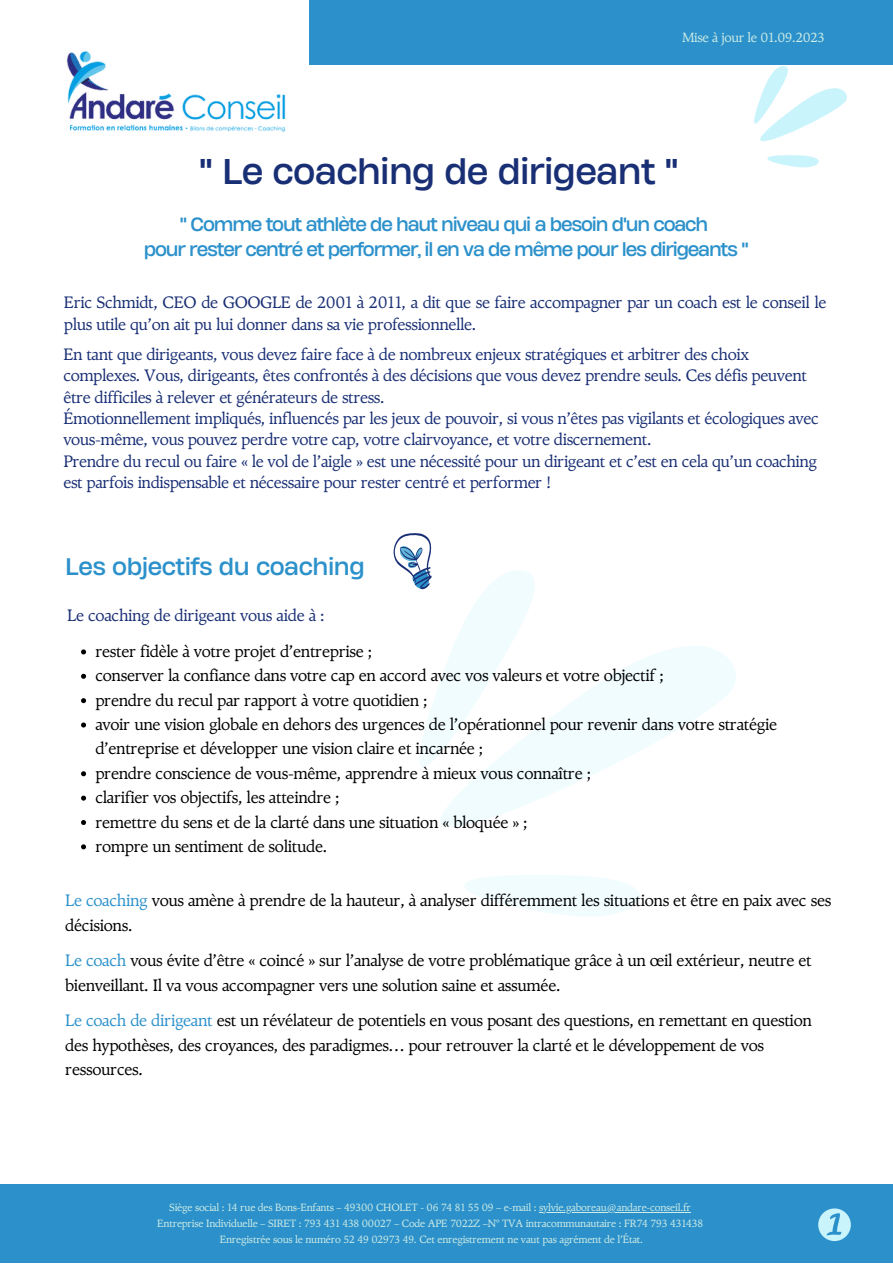
<style>
.page{position:relative;width:893px;height:1264px;background:#fff}
.page>*{position:absolute;margin:0;border:0;box-sizing:border-box;transform-origin:0 0}
.t1{font:33.6px "Heading Now 74";letter-spacing:-.02em;color:#192f75}
.t2{font:22.5px "Heading Now 74";letter-spacing:-.02em;color:#2c91cb}
.t3{font:18px/24.8px "Heading Now 74";letter-spacing:-.065em;color:#2c91cb;text-align:center}
.t4{font:16.5px/21.3px "TY Serif";letter-spacing:-.025em;color:#192f75}
.t5{font:16.5px/24.3px "TY Serif";letter-spacing:-.02em;color:#000001}
.t6{font:16.5px/24.3px "TY Serif";letter-spacing:-.02em;color:#000}
.t7{font:13.2px "TY Serif";letter-spacing:-.02em;color:#ceece5}
.t8{font:10.5px/15.8px "TY Serif";letter-spacing:-.02em;color:#ceece5;text-align:center}
.s1{color:#2c91cb}
</style>
<div class="page">
<div style="left:0;top:1184px;width:892px;height:78px;background:#2c91cb"></div>
<div style="left:309px;top:0;width:583px;height:65px;background:#2c91cb"></div>
<svg style="left:678px;top:646px;width:58px;height:83px;fill:#f0fcfe"></svg>
<svg style="left:393px;top:533px;width:285px;height:383px"></svg>
<svg style="left:754px;top:66px;width:93px;height:102px"></svg>
<svg style="left:818px;top:1208px;width:32px;height:32px"></svg>
<svg style="left:81px;top:649px;width:5px;height:5px"></svg>
<svg style="left:81px;top:673px;width:5px;height:5px"></svg>
<svg style="left:81px;top:698px;width:5px;height:5px"></svg>
<svg style="left:81px;top:722px;width:5px;height:5px"></svg>
<svg style="left:81px;top:771px;width:5px;height:5px"></svg>
<svg style="left:81px;top:795px;width:5px;height:5px"></svg>
<svg style="left:81px;top:820px;width:5px;height:5px"></svg>
<svg style="left:81px;top:844px;width:5px;height:5px"></svg>
<hr style="left:539px;top:1212px;width:151px;height:1px;background:#ceece5">
<img style="left:66px;top:51px;width:220px;height:81px">
<p class="t7" style="left:682px;top:28px;width:144px">Mise à jour le 01.09.2023</p>
<h1 class="t1" style="left:199px;top:147px;width:481px">" Le coaching de dirigeant "</h1>
<p class="t3" style="left:144px;top:211px;width:606px">" Comme tout athlète de haut niveau qui a besoin d'un coach<br>pour rester centré et performer, il en va de même pour les dirigeants "</p>
<p class="t4" style="left:64px;top:291px;width:764px;line-height:22px">Eric Schmidt, CEO de GOOGLE de 2001 à 2011, a dit que se faire accompagner par un coach est le conseil le plus utile qu’on ait pu lui donner dans sa vie professionnelle.</p>
<p class="t4" style="left:63px;top:343px;width:757px">En tant que dirigeants, vous devez faire face à de nombreux enjeux stratégiques et arbitrer des choix complexes. Vous, dirigeants, êtes confrontés à des décisions que vous devez prendre seuls. Ces défis peuvent être difficiles à relever et générateurs de stress.<br>Émotionnellement impliqués, influencés par les jeux de pouvoir, si vous n’êtes pas vigilants et écologiques avec vous-même, vous pouvez perdre votre cap, votre clairvoyance, et votre discernement.<br>Prendre du recul ou faire « le vol de l’aigle » est une nécessité pour un dirigeant et c’est en cela qu’un coaching est parfois indispensable et nécessaire pour rester centré et performer !</p>
<h2 class="t2" style="left:65px;top:549px;width:301px">Les objectifs du coaching</h2>
<p class="t4" style="left:67px;top:604px;width:259px">Le coaching de dirigeant vous aide à :</p>
<p class="t5" style="left:95px;top:638px;width:683px">rester fidèle à votre projet d’entreprise ;<br>conserver la confiance dans votre cap en accord avec vos valeurs et votre objectif ;<br>prendre du recul par rapport à votre quotidien ;<br>avoir une vision globale en dehors des urgences de l’opérationnel pour revenir dans votre stratégie d’entreprise et développer une vision claire et incarnée ;<br>prendre conscience de vous-même, apprendre à mieux vous connaître ;<br>clarifier vos objectifs, les atteindre ;<br>remettre du sens et de la clarté dans une situation « bloquée » ;<br>rompre un sentiment de solitude.</p>
<p class="t6" style="left:65px;top:888px;width:767px"><span class="s1">Le coaching</span> vous amène à prendre de la hauteur, à analyser différemment les situations et être en paix avec ses décisions.</p>
<p class="t6" style="left:65px;top:947px;width:748px"><span class="s1">Le coach</span> vous évite d’être « coincé » sur l’analyse de votre problématique grâce à un œil extérieur, neutre et bienveillant. Il va vous accompagner vers une solution saine et assumée.</p>
<p class="t6" style="left:65px;top:1007px;width:748px"><span class="s1">Le coach de dirigeant</span> est un révélateur de potentiels en vous posant des questions, en remettant en question des hypothèses, des croyances, des paradigmes… pour retrouver la clarté et le développement de vos ressources.</p>
<p class="t8" style="left:157px;top:1199px;width:547px">Siège social : 14 rue des Bons-Enfants – 49300 CHOLET - 06 74 81 55 09 – e-mail : sylvie.gaboreau@andare-conseil.fr<br>Entreprise Individuelle – SIRET : 793 431 438 00027 – Code APE 7022Z –N° TVA intracommunautaire : FR74 793 431438<br>Enregistrée sous le numéro 52 49 02973 49. Cet enregistrement ne vaut pas agrément de l’État.</p>
</div>
